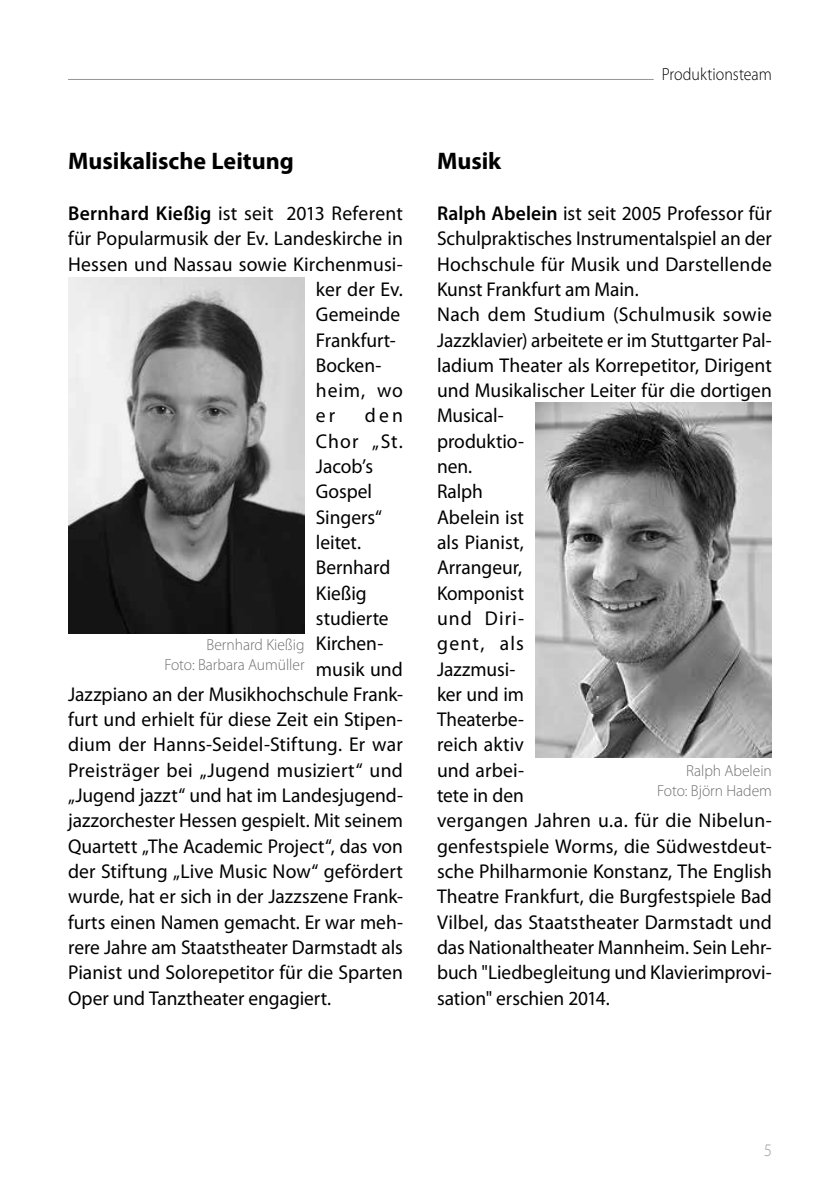
<style>
.page{position:relative;width:840px;height:1191px;background:#fff}
.page>*{position:absolute;margin:0;border:0;box-sizing:border-box;transform-origin:0 0}
.t1{font:700 24px "Myriad Pro";color:#000}
.t2{font:20px/25.2px "Myriad Pro";color:#000}
.t3{font:300 17.6px "Myriad Pro";color:#000;scale:.91 1}
.t4{font:300 17.6px "Myriad Pro";color:#939598;scale:.91 1}
.t5{font:300 16px/20px "Myriad Pro";letter-spacing:-.005em;color:#6d6e71;text-align:right}
.s1{font-weight:600}
</style>
<div class="page">
<hr style="left:68px;top:79px;width:585px;height:1px;background:#939598">
<img style="left:68px;top:278px;width:236px;height:355px">
<img style="left:535px;top:403px;width:236px;height:355px">
<p class="t1" style="left:68px;top:146px;width:227px">Musikalische Leitung</p>
<p class="t2" style="left:68px;top:200px;width:336px"><span class="s1">Bernhard Kießig</span> ist seit 2013 Referent</p>
<p class="t2" style="left:68px;top:226px;width:336px">für Popularmusik der Ev. Landeskirche in</p>
<p class="t2" style="left:68px;top:251px;width:336px">Hessen und Nassau sowie Kirchenmusi-</p>
<p class="t2" style="left:316px;top:276px;width:88px">ker der Ev.</p>
<p class="t2" style="left:316px;top:301px;width:86px">Gemeinde</p>
<p class="t2" style="left:316px;top:327px;width:81px">Frankfurt-</p>
<p class="t2" style="left:316px;top:352px;width:67px">Bocken-</p>
<p class="t2" style="left:316px;top:377px;width:88px">heim, wo</p>
<p class="t2" style="left:316px;top:403px;width:21px">er</p>
<p class="t2" style="left:365px;top:403px;width:39px">den</p>
<p class="t2" style="left:316px;top:428px;width:88px">Chor „St.</p>
<p class="t2" style="left:316px;top:453px;width:59px">Jacob’s</p>
<p class="t2" style="left:316px;top:479px;width:58px">Gospel</p>
<p class="t2" style="left:316px;top:504px;width:67px">Singers“</p>
<p class="t2" style="left:316px;top:529px;width:47px">leitet.</p>
<p class="t2" style="left:316px;top:554px;width:76px">Bernhard</p>
<p class="t2" style="left:316px;top:580px;width:52px">Kießig</p>
<p class="t2" style="left:316px;top:605px;width:74px">studierte</p>
<p class="t2" style="left:316px;top:630px;width:69px">Kirchen-</p>
<p class="t2" style="left:316px;top:656px;width:88px">musik und</p>
<p class="t2" style="left:68px;top:681px;width:336px">Jazzpiano an der Musikhochschule Frank-</p>
<p class="t2" style="left:68px;top:706px;width:336px">furt und erhielt für diese Zeit ein Stipen-</p>
<p class="t2" style="left:68px;top:732px;width:336px">dium der Hanns-Seidel-Stiftung. Er war</p>
<p class="t2" style="left:68px;top:757px;width:336px">Preisträger bei „Jugend musiziert“ und</p>
<p class="t2" style="left:68px;top:782px;width:336px">„Jugend jazzt“ und hat im Landesjugend-</p>
<p class="t2" style="left:68px;top:807px;width:336px">jazzorchester Hessen gespielt. Mit seinem</p>
<p class="t2" style="left:68px;top:833px;width:336px">Quartett „The Academic Project“, das von</p>
<p class="t2" style="left:68px;top:858px;width:336px">der Stiftung „Live Music Now“ gefördert</p>
<p class="t2" style="left:68px;top:883px;width:336px">wurde, hat er sich in der Jazzszene Frank-</p>
<p class="t2" style="left:68px;top:909px;width:336px">furts einen Namen gemacht. Er war meh-</p>
<p class="t2" style="left:68px;top:934px;width:336px">rere Jahre am Staatstheater Darmstadt als</p>
<p class="t2" style="left:68px;top:959px;width:336px">Pianist und Solorepetitor für die Sparten</p>
<p class="t2" style="left:68px;top:985px;width:264px">Oper und Tanztheater engagiert.</p>
<p class="t5" style="left:164px;top:634px;width:142px">Bernhard Kießig<br>Foto: Barbara Aumüller</p>
<p class="t3" style="left:661px;top:64px;width:122px">Produktionsteam</p>
<p class="t1" style="left:437px;top:146px;width:66px">Musik</p>
<p class="t2" style="left:437px;top:200px;width:336px"><span class="s1">Ralph Abelein</span> ist seit 2005 Professor für<br>Schulpraktisches Instrumentalspiel an der<br>Hochschule für Musik und Darstellende<br>Kunst Frankfurt am Main.<br>Nach dem Studium (Schulmusik sowie<br>Jazzklavier) arbeitete er im Stuttgarter Pal&shy;ladium Theater als Korrepetitor, Dirigent und Musikalischer Leiter für die dortigen<br>Musical-<br>produktio-<br>nen.<br>Ralph<br>Abelein ist<br>als Pianist,<br>Arrangeur,<br>Komponist<br>und Diri-<br>gent, als<br>Jazzmusi-<br>ker und im<br>Theaterbe-<br>reich aktiv<br>und arbei-<br>tete in den<br>vergangen Jahren u.a. für die Nibelun&shy;genfestspiele Worms, die Südwestdeut&shy;sche Philharmonie Konstanz, The English<br>Theatre Frankfurt, die Burgfestspiele Bad<br>Vilbel, das Staatstheater Darmstadt und das Nationaltheater Mannheim. Sein Lehr&shy;buch "Liedbegleitung und Klavierimprovi&shy;sation" erschien 2014.</p>
<p class="t5" style="left:656px;top:760px;width:116px">Ralph Abelein<br>Foto: Björn Hadem</p>
<p class="t4" style="left:763px;top:1140px;width:10px">5</p>
</div>
